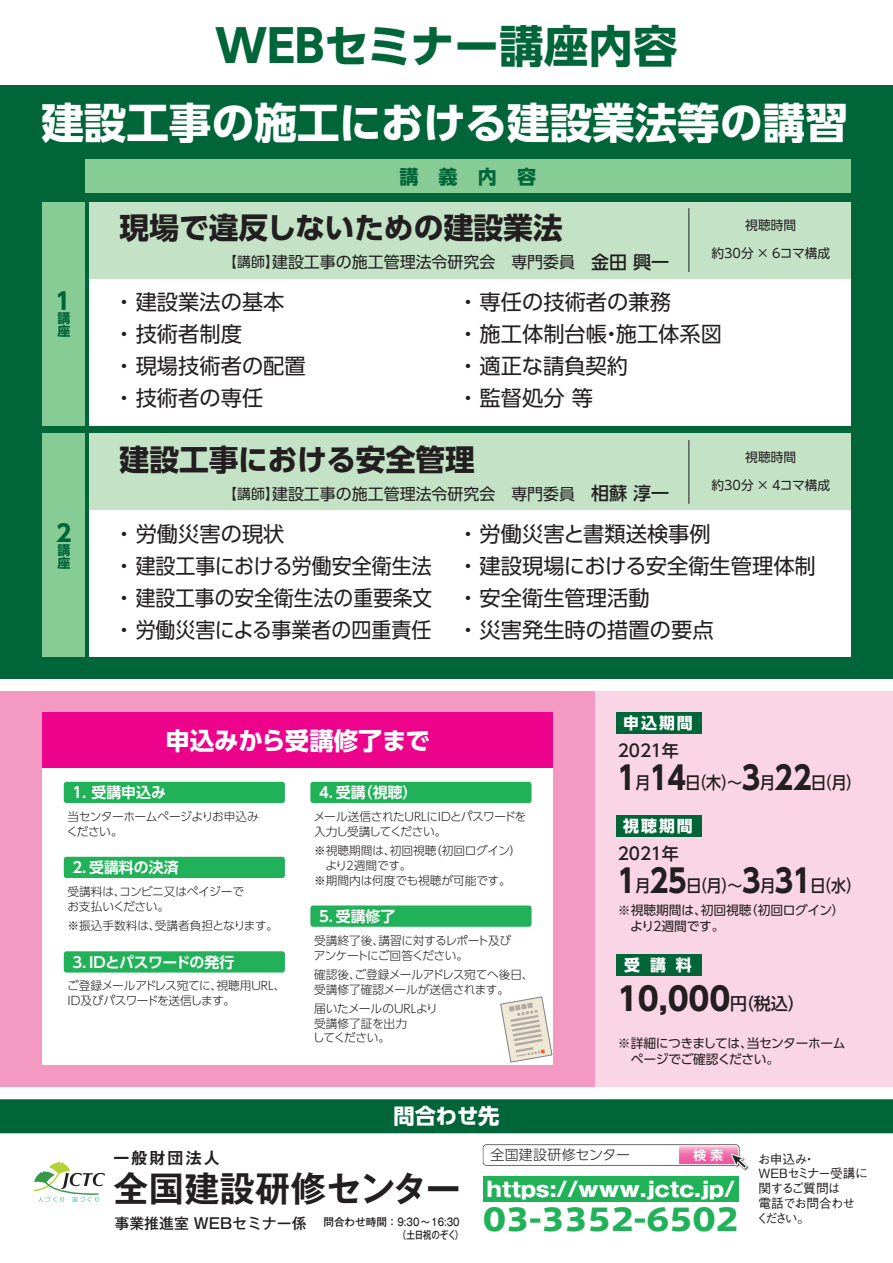
<style>
.page{position:relative;width:893px;height:1263px;background:#fff}
.page>*{position:absolute;margin:0;border:0;box-sizing:border-box;transform-origin:0 0}
.t1{font:700 44.7px "UD Shin Go Pro";color:#006539}
.t2{font:700 42.45px "UD Shin Go Pro";color:#fff}
.t3{font:700 35.1px "Gothic MB101 Pr 5 De";letter-spacing:.01em;color:#231f20}
.t4{font:700 31.95px "UD Shin Go Pro";color:#231f20}
.t5{font:800 30.45px "Axis Std";letter-spacing:-.045em;color:#21b259;scale:1.18 1}
.t6{font:700 29.7px "UD Shin Go Pro";color:#231f20}
.t7{font:700 24.45px "UD Shin Go Pro";color:#fff}
.t8{font:700 23.25px "UD Shin Go Pro";color:#006539}
.t9{font:21.3px/32px "UD Shin Go Pro";color:#231f20}
.t10{font:700 21.3px "UD Shin Go Pro";color:#fff}
.t11{font:800 20.25px "Gothic MB101 Pr 5";color:#fff;scale:1.07 1}
.t12{font:700 19.2px "UD Shin Go Pro";color:#006539}
.t13{font:500 16.95px/32.7px "UD Shin Go Pro";letter-spacing:-.015em;color:#231f20}
.t14{font:15.9px "UD Shin Go Pro";color:#231f20}
.t15{font:700 15.9px "UD Shin Go Pro";letter-spacing:.125em;color:#fff}
.t16{font:700 15.9px "Gothic MB101 Pr 5 De";letter-spacing:.13em;color:#231f20}
.t17{font:700 14.85px "UD Shin Go Pro De";color:#fff}
.t18{font:500 14.85px "Gothic MB101 Pr 5";color:#231f20}
.t19{font:700 14.85px "UD Shin Go Pro De";letter-spacing:-.035em;color:#fff}
.t20{font:300 13.95px "UD Shin Go Pro";letter-spacing:.025em;color:#231f20}
.t21{font:700 12.9px/12.9px "UD Shin Go Pro";color:#006539}
.t22{font:12.75px/15.9px "UD Shin Go Pro";letter-spacing:-.015em;color:#231f20}
.t23{font:500 12.75px/14.9px "Gothic BBB Pr 5";letter-spacing:-.07em;color:#231f20}
.t24{font:700 12.75px "UD Shin Go Pro De";color:#fff}
.t25{font:300 11.7px/14.9px "UD Shin Go Pro";letter-spacing:-.02em;color:#231f20}
.t26{font:300 11.7px/14.9px "UD Shin Go Pro";letter-spacing:-.04em;color:#231f20}
.t27{font:300 11.7px "UD Shin Go Pro";color:#231f20}
.t28{font:500 10.65px/12.8px "Gothic MB101 Pr 5";color:#231f20}
.s1{font-size:13.8px}
.s2{font-weight:500;font-size:18px}
.s3{font-weight:700;font-size:31.95px}
.s4{font-weight:500;font-size:16.95px}
</style>
<div class="page">
<svg style="left:34px;top:1162px;width:71px;height:40px"></svg>
<div style="left:0;top:1099px;width:893px;height:34px;background:#006539"></div>
<svg style="left:679px;top:1146px;width:70px;height:25px"></svg>
<div style="left:0;top:85px;width:893px;height:593px;background:#006539"></div>
<div style="left:0;top:691px;width:893px;height:395px;background:#f499c2"></div>
<div style="left:595px;top:691px;width:298px;height:395px;background:#fad5e5"></div>
<div style="left:43px;top:712px;width:510px;height:353px;background:#fff"></div>
<div style="left:43px;top:712px;width:510px;height:55px;background:#ed028c"></div>
<div style="left:483px;top:1176px;width:255px;height:26px;background:#21b259"></div>
<div style="left:85px;top:159px;width:765px;height:34px;background:#87cb95"></div>
<div style="left:64px;top:782px;width:221px;height:21px;background:#21b259;border-radius:3px"></div>
<div style="left:64px;top:951px;width:221px;height:21px;background:#21b259;border-radius:3px"></div>
<div style="left:310px;top:905px;width:221px;height:22px;background:#21b259;border-radius:3px"></div>
<svg style="left:500px;top:996px;width:53px;height:67px"></svg>
<div style="left:617px;top:954px;width:85px;height:22px;background:#006539"></div>
<div style="left:617px;top:815px;width:85px;height:21px;background:#006539"></div>
<div style="left:617px;top:712px;width:85px;height:21px;background:#006539"></div>
<div style="left:64px;top:857px;width:221px;height:21px;background:#21b259;border-radius:3px"></div>
<div style="left:310px;top:782px;width:221px;height:21px;background:#21b259;border-radius:3px"></div>
<div style="left:43px;top:202px;width:42px;height:223px;background:#87cb95"></div>
<div style="left:89px;top:202px;width:761px;height:223px;background:#fff"></div>
<div style="left:89px;top:202px;width:761px;height:76px;background:#c3e2c6"></div>
<hr style="left:689px;top:208px;width:1px;height:64px;background:#231f20">
<div style="left:43px;top:434px;width:42px;height:223px;background:#87cb95"></div>
<div style="left:89px;top:434px;width:761px;height:223px;background:#fff"></div>
<div style="left:89px;top:434px;width:761px;height:76px;background:#c3e2c6"></div>
<hr style="left:689px;top:440px;width:1px;height:64px;background:#231f20">
<h1 class="t1" style="left:215px;top:9px;width:464px">WEBセミナー講座内容</h1>
<h2 class="t2" style="left:41px;top:88px;width:808px">建設工事の施工における建設業法等の講習</h2>
<h3 class="t8" style="left:56px;top:282px;width:17px">1</h3>
<p class="t21" style="left:57px;top:311px;width:14px">講座</p>
<h3 class="t8" style="left:56px;top:514px;width:17px">2</h3>
<p class="t21" style="left:57px;top:543px;width:14px">講座</p>
<h3 class="t12" style="left:399px;top:161px;width:138px">講　義　内　容</h3>
<h3 class="t6" style="left:120px;top:203px;width:445px">現場で違反しないための建設業法</h3>
<p class="t22" style="left:711px;top:211px;width:120px;line-height:27.6px;text-align:center">視聴時間<br>約30分 × 6コマ構成</p>
<h3 class="t9" style="left:458px;top:285px;width:266px">・ 専任の技術者の兼務<br>・ 施工体制台帳・施工体系図・ 適正な請負契約<br>・ 監督処分 等</h3>
<h3 class="t14" style="left:223px;top:249px;width:448px"><span class="s1">【講師】</span>建設工事の施工管理法令研究会　専門委員　<span class="s2">金田 興一</span></h3>
<h3 class="t9" style="left:114px;top:285px;width:194px">・ 建設業法の基本・ 技術者制度<br>・ 現場技術者の配置・ 技術者の専任</h3>
<h3 class="t6" style="left:120px;top:435px;width:357px">建設工事における安全管理</h3>
<p class="t22" style="left:711px;top:443px;width:120px;line-height:27.6px;text-align:center">視聴時間<br>約30分 × 4コマ構成</p>
<h3 class="t9" style="left:458px;top:517px;width:360px">・ 労働災害と書類送検事例<br>・ 建設現場における安全衛生管理体制・ 安全衛生管理活動<br>・ 災害発生時の措置の要点</h3>
<h3 class="t14" style="left:223px;top:481px;width:448px"><span class="s1">【講師】</span>建設工事の施工管理法令研究会　専門委員　<span class="s2">相蘇 淳一</span></h3>
<h3 class="t9" style="left:114px;top:517px;width:320px">・ 労働災害の現状<br>・ 建設工事における労働安全衛生法・ 建設工事の安全衛生法の重要条文・ 労働災害による事業者の四重責任</h3>
<h3 class="t7" style="left:165px;top:720px;width:266px">申込みから受講修了まで</h3>
<p class="t17" style="left:72px;top:780px;width:95px">1. 受講申込み</p>
<p class="t25" style="left:67px;top:809px;width:194px">当センターホームページよりお申込みください。</p>
<p class="t17" style="left:72px;top:855px;width:108px">2．受講料の決済</p>
<p class="t25" style="left:67px;top:884px;width:178px">受講料は、コンビニ又はペイジーでお支払いください。</p>
<p class="t27" style="left:67px;top:916px;width:212px">※振込手数料は、受講者負担となります。</p>
<p class="t19" style="left:72px;top:950px;width:163px">3．IDとパスワードの発行</p>
<p class="t25" style="left:67px;top:978px;width:220px">ご登録メールアドレス宛てに、視聴用URL、<br>ID及びパスワードを送信します。</p>
<p class="t17" style="left:319px;top:780px;width:100px">4．受講（視聴）</p>
<p class="t26" style="left:313px;top:809px;width:214px">メール送信されたURLにIDとパスワードを入力し受講してください。</p>
<p class="t25" style="left:314px;top:843px;width:209px">※視聴期間は、初回視聴（初回ログイン）　より2週間です。<br>※期間内は何度でも視聴が可能です。</p>
<p class="t17" style="left:319px;top:904px;width:78px">5．受講修了</p>
<p class="t25" style="left:314px;top:932px;width:199px">受講終了後、講習に対するレポート及びアンケートにご回答ください。</p>
<p class="t25" style="left:314px;top:966px;width:221px">確認後、ご登録メールアドレス宛てへ後日、受講修了確認メールが送信されます。</p>
<p class="t25" style="left:313px;top:1000px;width:127px">届いたメールのURLより受講修了証を出力<br>してください。</p>
<h3 class="t15" style="left:623px;top:710px;width:71px">申込期間</h3>
<h3 class="t13" style="left:618px;top:733px;width:245px">2021年<br><span class="s3">1</span>月<span class="s3">14</span>日（木）～<span class="s3">3</span>月<span class="s3">22</span>日（月）</h3>
<h3 class="t15" style="left:623px;top:813px;width:71px">視聴期間</h3>
<h3 class="t13" style="left:618px;top:836px;width:245px">2021年<br><span class="s3">1</span>月<span class="s3">25</span>日（月）～<span class="s3">3</span>月<span class="s3">31</span>日（水）</h3>
<p class="t22" style="left:618px;top:902px;width:228px">※視聴期間は、初回視聴（初回ログイン）　より2週間です。</p>
<h3 class="t15" style="left:624px;top:952px;width:69px">受講料</h3>
<h3 class="t4" style="left:618px;top:973px;width:189px">10,000<span class="s4">円（税込）</span></h3>
<p class="t22" style="left:618px;top:1034px;width:229px">※詳細につきましては、当センターホーム　ページでご確認ください。</p>
<h3 class="t10" style="left:393px;top:1099px;width:108px">問合わせ先</h3>
<p class="t20" style="left:490px;top:1144px;width:141px">全国建設研修センター</p>
<p class="t24" style="left:694px;top:1145px;width:31px">検 索</p>
<h3 class="t16" style="left:114px;top:1145px;width:108px">一般財団法人</h3>
<h3 class="t3" style="left:113px;top:1159px;width:349px">全国建設研修センター</h3>
<h3 class="t11" style="left:487px;top:1172px;width:233px">https://www.jctc.jp/</h3>
<p class="t18" style="left:114px;top:1211px;width:194px">事業推進室 WEBセミナー係</p>
<h3 class="t5" style="left:482px;top:1196px;width:220px">03-3352-6502</h3>
<p class="t28" style="left:398px;top:1215px;width:67px;text-indent:-75px">問合わせ時間 ： 9:30～16:30（土日祝のぞく）</p>
<p class="t23" style="left:756px;top:1150px;width:113px">お申込み・<br>WEBセミナー受講に関するご質問は<br>電話でお問合わせください。</p>
</div>
